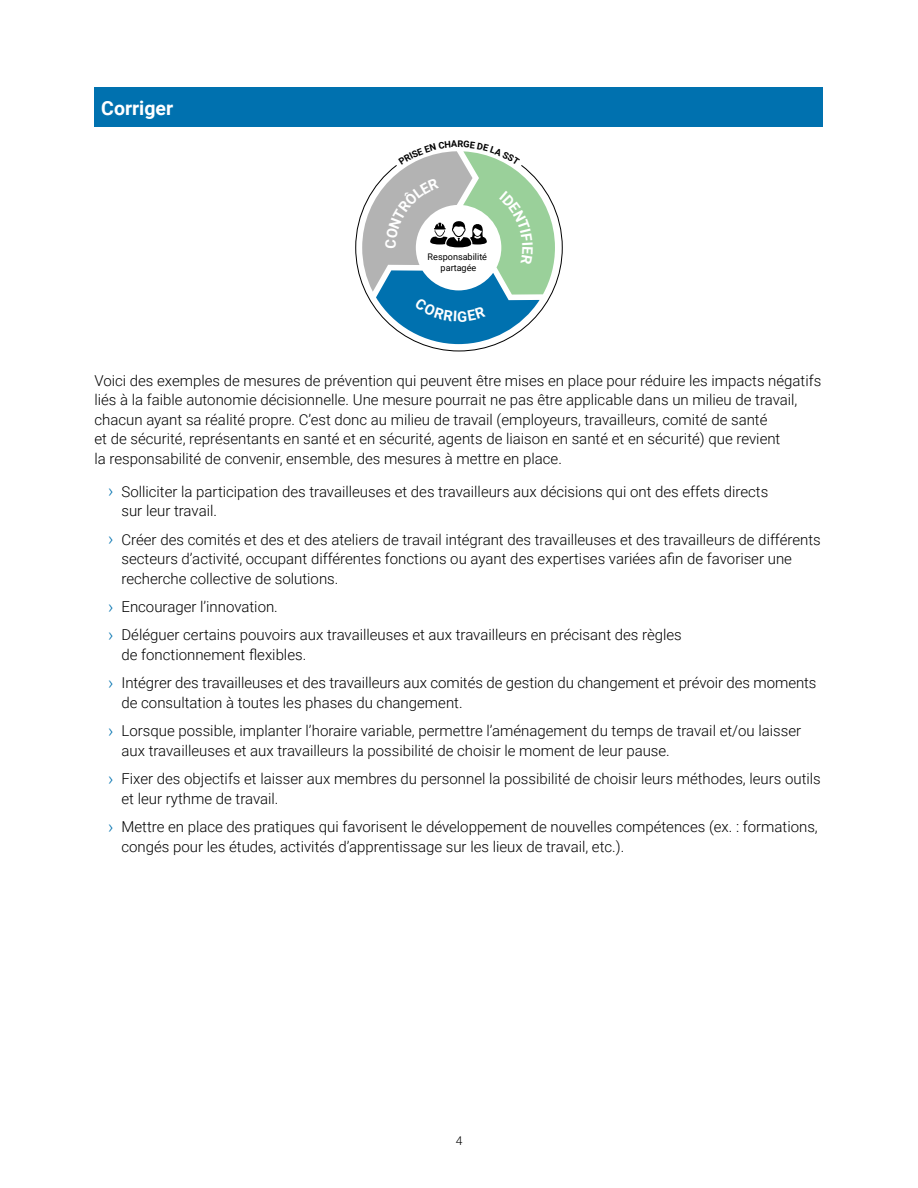
<style>
.page{position:relative;width:918px;height:1188px;background:#fff}
.page>*{position:absolute;margin:0;border:0;box-sizing:border-box;transform-origin:0 0}
.H1__Section_bleue{font:700 19.5px "Roboto";color:#fff}
.p__Courant{font:300 15px/19.5px "Roboto";color:#000}
.t1{font:300 12px "Roboto";color:#000}
.t2{font:9.15px/10.4px "Roboto";color:#000;text-align:center}
.s1{font-size:18px;color:#0071af}
</style>
<div class="page">
<div style="left:94px;top:88px;width:730px;height:39px;background:#0071af"></div>
<svg style="left:355px;top:151px;width:208px;height:201px"></svg>
<p class="H1__Section_bleue" style="left:101px;top:94px;width:73px">Corriger</p>
<p class="t2" style="left:428px;top:251px;width:61px">Responsabilité partagée</p>
<p class="p__Courant" style="left:94px;top:370px;width:728px">Voici des exemples de mesures de prévention qui peuvent être mises en place pour réduire les impacts négatifs liés à la faible autonomie décisionnelle. Une mesure pourrait ne pas être applicable dans un milieu de travail, chacun ayant sa réalité propre. C’est donc au milieu de travail (employeurs, travailleurs, comité de santé<br>et de sécurité, représentants en santé et en sécurité, agents de liaison en santé et en sécurité) que revient<br>la responsabilité de convenir, ensemble, des mesures à mettre en place.</p>
<p class="p__Courant" style="left:122px;top:481px;width:648px;text-indent:-14px"><span class="s1">›</span> Solliciter la participation des travailleuses et des travailleurs aux décisions qui ont des effets directs sur leur travail.</p>
<p class="p__Courant" style="left:122px;top:529px;width:701px;text-indent:-14px"><span class="s1">›</span> Créer des comités et des et des ateliers de travail intégrant des travailleuses et des travailleurs de différents secteurs d’activité, occupant différentes fonctions ou ayant des expertises variées afin de favoriser une recherche collective de solutions.</p>
<p class="p__Courant" style="left:108px;top:596px;width:171px"><span class="s1">›</span> Encourager l’innovation.</p>
<p class="p__Courant" style="left:122px;top:625px;width:562px;text-indent:-14px"><span class="s1">›</span> Déléguer certains pouvoirs aux travailleuses et aux travailleurs en précisant des règles de fonctionnement flexibles.</p>
<p class="p__Courant" style="left:122px;top:673px;width:697px;text-indent:-14px"><span class="s1">›</span> Intégrer des travailleuses et des travailleurs aux comités de gestion du changement et prévoir des moments de consultation à toutes les phases du changement.</p>
<p class="p__Courant" style="left:122px;top:721px;width:681px;text-indent:-14px"><span class="s1">›</span> Lorsque possible, implanter l’horaire variable, permettre l’aménagement du temps de travail et/ou laisser aux travailleuses et aux travailleurs la possibilité de choisir le moment de leur pause.</p>
<p class="p__Courant" style="left:122px;top:769px;width:701px;text-indent:-14px"><span class="s1">›</span> Fixer des objectifs et laisser aux membres du personnel la possibilité de choisir leurs méthodes, leurs outils et leur rythme de travail.</p>
<p class="p__Courant" style="left:122px;top:816px;width:698px;text-indent:-14px"><span class="s1">›</span> Mettre en place des pratiques qui favorisent le développement de nouvelles compétences (ex. : formations, congés pour les études, activités d’apprentissage sur les lieux de travail, etc.).</p>
<p class="t1" style="left:456px;top:1133px;width:8px">4</p>
</div>
